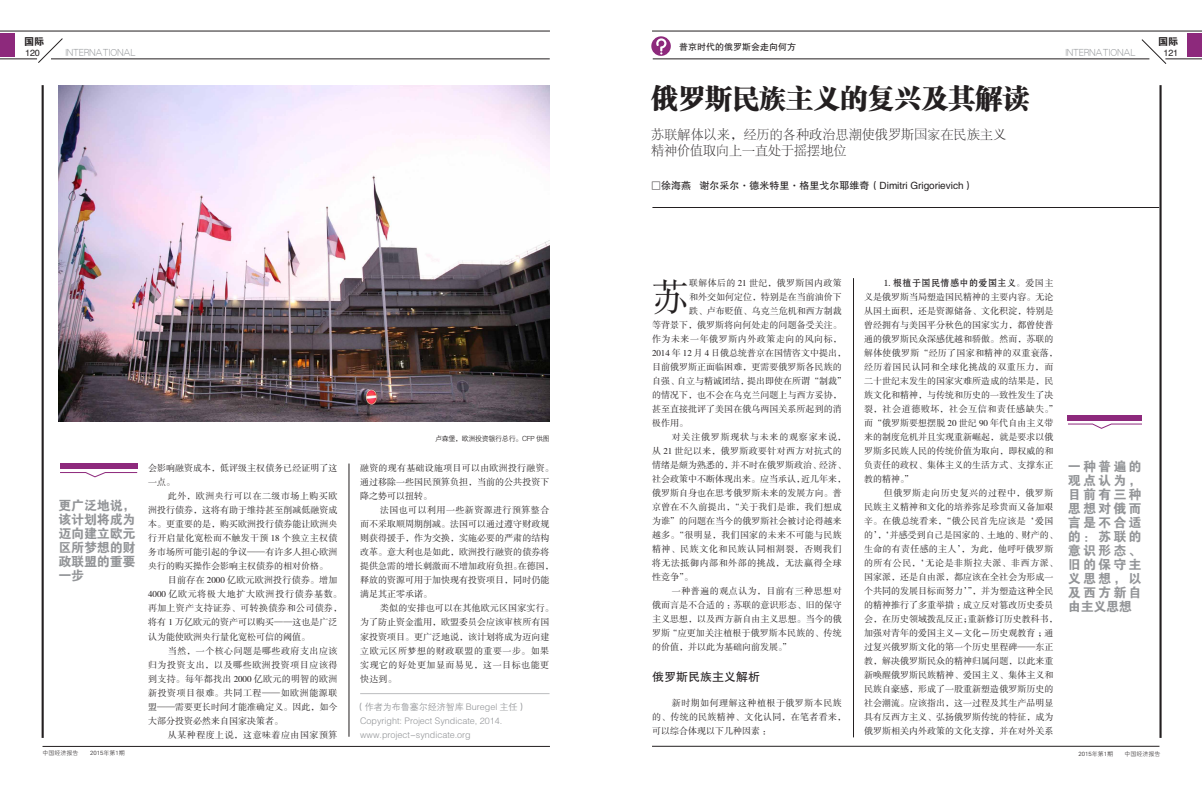
<style>
.page{position:relative;width:1202px;height:789px;background:#fff}
.page>*{position:absolute;margin:0;border:0;box-sizing:border-box;transform-origin:0 0}
.首字下沉正文{font:37px "FZSSK GBK1 0";color:#231f20}
.t1{font:27px "FZCSK GBK1 0";color:#231f20}
.引文{font:13px/14px "FZDHTK GBK1 0";letter-spacing:.165em;color:#939598;text-align:justify}
.引文-2{font:13px/16px "FZSYK GBK1 0";letter-spacing:.01em;color:#231f20}
.内文一级标题{font:12px "FZHTK GBK1 0";color:#231f20}
.t2{font:11px "H Yg 6 gj";color:#939598}
.正文{font:10px "FZHTK GBK1 0";color:#231f20}
.t3{font:10px "FZDHTK GBK1 0";color:#231f20}
.正文-2{font:9px/14px "FZSSK GBK1 0";color:#231f20}
.内文二级标题{font:9px/14px "FZSSK GBK1 0";color:#231f20}
.正文-3{font:9px/14px "FZSSK GBK1 0";letter-spacing:.03em;color:#231f20}
.首字下沉正文-2{font:9px "FZSSK GBK1 0";letter-spacing:.005em;color:#231f20}
.正文-4{font:9px/14px "FZSSK GBK1 0";letter-spacing:.02em;color:#231f20}
.正文-5{font:9px/14px "FZSSK GBK1 0";letter-spacing:.025em;color:#231f20}
.作者出处{font:9px "FZZDXK GBK1 0";color:#939598}
.正文-6{font:9px/14px "FZSSK GBK1 0";letter-spacing:.035em;color:#231f20}
.首字下沉正文-3{font:9px "FZSSK GBK1 0";letter-spacing:.06em;color:#231f20}
.正文-7{font:9px "FZHTK GBK1 0";color:#231f20}
.正文-8{font:9px "FZSSK GBK1 0";letter-spacing:.05em;color:#231f20}
.首字下沉正文-4{font:9px "FZSSK GBK1 0";letter-spacing:.04em;color:#231f20}
.内文一级标题-2{font:7px "FZZDXK GBK1 0";letter-spacing:-.04em;color:#231f20}
.t4{font:6px "FZXH1 K GBK1 0";color:#231f20}
.s1{font-family:"FZSHK GBK1 0"}
</style>
<div class="page">
<hr style="left:43px;top:745px;width:507px;height:1px;background:#231f20">
<hr style="left:652px;top:745px;width:507px;height:1px;background:#231f20">
<hr style="left:652px;top:31px;width:550px;height:1px;background:#231f20">
<div style="left:1188px;top:33px;width:14px;height:23px;background:#8d297c"></div>
<hr style="left:0;top:31px;width:550px;height:1px;background:#231f20">
<svg style="left:38px;top:38px;width:25px;height:25px"></svg>
<svg style="left:1141px;top:39px;width:25px;height:25px"></svg>
<hr style="left:0;top:59px;width:37px;height:1px;background:#231f20">
<hr style="left:51px;top:59px;width:499px;height:1px;background:#231f20">
<div style="left:0;top:33px;width:14px;height:23px;background:#8d297c"></div>
<hr style="left:1165px;top:59px;width:37px;height:1px;background:#231f20">
<hr style="left:653px;top:59px;width:496px;height:1px;background:#231f20">
<hr style="left:42px;top:85px;width:2px;height:652px;background:#231f20">
<hr style="left:1159px;top:85px;width:3px;height:652px;background:#231f20">
<div style="left:1068px;top:415px;width:74px;height:5px;background:#8d297c"></div>
<svg style="left:1068px;top:423px;width:74px;height:6px"></svg>
<hr style="left:652px;top:207px;width:507px;height:1px;background:#231f20">
<hr style="left:853px;top:278px;width:1px;height:459px;background:#231f20">
<div style="left:60px;top:463px;width:77px;height:6px;background:#8d297c"></div>
<svg style="left:60px;top:472px;width:78px;height:5px"></svg>
<hr style="left:360px;top:693px;width:189px;height:1px;background:#bcbdc0">
<hr style="left:349px;top:463px;width:1px;height:273px;background:#231f20">
<svg style="left:651px;top:36px;width:20px;height:20px"></svg>
<svg style="left:656px;top:38px;width:10px;height:16px"></svg>
<img style="left:58px;top:85px;width:491px;height:336px">
<p class="t3" style="left:24px;top:36px;width:21px">国际</p>
<p class="t3" style="left:1158px;top:36px;width:21px">国际</p>
<p class="正文-7" style="left:25px;top:48px;width:16px">120</p>
<p class="t2" style="left:65px;top:47px;width:72px">INTERNATIONAL</p>
<p class="t2" style="left:1065px;top:47px;width:72px">INTERNATIONAL</p>
<p class="正文-7" style="left:1163px;top:48px;width:16px">121</p>
<p class="正文-7" style="left:679px;top:42px;width:118px">普京时代的俄罗斯会走向何方</p>
<p class="t1" style="left:651px;top:83px;width:379px">俄罗斯民族主义的复兴及其解读</p>
<p class="引文-2" style="left:651px;top:126px;width:357px">苏联解体以来，经历的各种政治思潮使俄罗斯国家在民族主义精神价值取向上一直处于摇摆地位</p>
<p class="引文" style="left:58px;top:498px;width:79px">更广泛地说，该计划将成为迈向建立欧元区所梦想的财政联盟的重要一步</p>
<p class="正文-2" style="left:148px;top:461px;width:191px">会影响融资成本，低评级主权债务已经证明了这一点。</p>
<p class="正文-2" style="left:148px;top:489px;width:191px;text-align:justify;text-indent:20px">此外，欧洲央行可以在二级市场上购买欧洲投行债券，这将有助于维持甚至削减低融资成本。更重要的是，购买欧洲投行债券能让欧洲央行开启量化宽松而不触发干预 18 个独立主权债务市场所可能引起的争议——有许多人担心欧洲央行的购买操作会影响主权债券的相对价格。</p>
<p class="正文-5" style="left:148px;top:573px;width:195px;text-indent:20px">目前存在 2000 亿欧元欧洲投行债券。增加<br>4000 亿欧元将极大地扩大欧洲投行债券基数。再加上资产支持证券、可转换债券和公司债券，将有 1 万亿欧元的资产可以购买——这也是广泛认为能使欧洲央行量化宽松可信的阈值。</p>
<p class="正文-2" style="left:148px;top:643px;width:191px;text-align:justify;text-indent:20px">当然，一个核心问题是哪些政府支出应该归为投资支出，以及哪些欧洲投资项目应该得到支持。每年都找出 2000 亿欧元的明智的欧洲新投资项目很难。共同工程——如欧洲能源联盟——需要更长时间才能准确定义。因此，如今大部分投资必然来自国家决策者。</p>
<p class="正文-8" style="left:168px;top:729px;width:171px">从某种程度上说，这意味着应由国家预算</p>
<p class="内文一级标题-2" style="left:435px;top:434px;width:116px">卢森堡，欧洲投资银行总行。CFP 供图</p>
<p class="正文-2" style="left:360px;top:461px;width:195px">融资的现有基础设施项目可以由欧洲投行融资。通过移除一些国民预算负担，当前的公共投资下降之势可以扭转。</p>
<p class="正文-2" style="left:360px;top:503px;width:195px;text-indent:20px">法国也可以利用一些新资源进行预算整合而不采取顺周期削减。法国可以通过遵守财政规则获得援手，作为交换，实施必要的严肃的结构改革。意大利也是如此，欧洲投行融资的债券将提供急需的增长刺激而不增加政府负担。在德国，释放的资源可用于加快现有投资项目，同时仍能满足其正零承诺。</p>
<p class="正文-4" style="left:360px;top:601px;width:195px;text-indent:20px">类似的安排也可以在其他欧元区国家实行。为了防止资金滥用，欧盟委员会应该审核所有国家投资项目。更广泛地说，该计划将成为迈向建立欧元区所梦想的财政联盟的重要一步。如果实现它的好处更加显而易见，这一目标也能更快达到。</p>
<p class="作者出处" style="left:356px;top:701px;width:172px">（作者为布鲁塞尔经济智库 Buregel 主任）</p>
<p class="作者出处" style="left:360px;top:715px;width:144px">Copyright: Project Syndicate, 2014.</p>
<p class="作者出处" style="left:360px;top:729px;width:112px">www.project-syndicate.org</p>
<p class="正文" style="left:651px;top:179px;width:324px">□徐海燕 谢尔采尔·德米特里·格里戈尔耶维奇（Dimitri Grigorievich）</p>
<p class="首字下沉正文" style="left:652px;top:277px;width:38px">苏</p>
<p class="首字下沉正文-4" style="left:689px;top:278px;width:154px">联解体后的 21 世纪，俄罗斯国内政策</p>
<p class="首字下沉正文-2" style="left:689px;top:292px;width:154px">和外交如何定位，特别是在当前油价下</p>
<p class="首字下沉正文-2" style="left:689px;top:306px;width:154px">跌、卢布贬值、乌克兰危机和西方制裁</p>
<p class="首字下沉正文-2" style="left:652px;top:320px;width:191px">等背景下，俄罗斯将向何处走的问题备受关注。</p>
<p class="首字下沉正文-3" style="left:652px;top:334px;width:191px">作为未来一年俄罗斯内外政策走向的风向标，</p>
<p class="首字下沉正文-2" style="left:652px;top:348px;width:196px">2014 年 12 月 4 日俄总统普京在国情咨文中提出，</p>
<p class="首字下沉正文-2" style="left:652px;top:362px;width:191px">目前俄罗斯正面临困难，更需要俄罗斯各民族的</p>
<p class="首字下沉正文-2" style="left:652px;top:376px;width:196px">自强、自立与精诚团结，提出即使在所谓“制裁”</p>
<p class="首字下沉正文-2" style="left:652px;top:390px;width:191px">的情况下，也不会在乌克兰问题上与西方妥协，</p>
<p class="首字下沉正文-2" style="left:652px;top:404px;width:191px">甚至直接批评了美国在俄乌两国关系所起到的消</p>
<p class="首字下沉正文-2" style="left:652px;top:418px;width:37px">极作用。</p>
<p class="正文-3" style="left:652px;top:430px;width:196px;text-indent:20px">对关注俄罗斯现状与未来的观察家来说，从 21 世纪以来，俄罗斯政要针对西方对抗式的情绪是颇为熟悉的，并不时在俄罗斯政治、经济、社会政策中不断体现出来。应当承认，近几年来，俄罗斯自身也在思考俄罗斯未来的发展方向。普京曾在不久前提出，“关于我们是谁，我们想成为谁”的问题在当今的俄罗斯社会被讨论得越来越多。“很明显，我们国家的未来不可能与民族精神、民族文化和民族认同相割裂，否则我们将无法抵御内部和外部的挑战，无法赢得全球性竞争”。</p>
<p class="正文-2" style="left:652px;top:584px;width:191px;text-align:justify;text-indent:20px">一种普遍的观点认为，目前有三种思想对俄而言是不合适的：苏联的意识形态、旧的保守主义思想，以及西方新自由主义思想。当今的俄罗斯 “应更加关注植根于俄罗斯本民族的、传统的价值，并以此为基础向前发展。”</p>
<p class="内文一级标题" style="left:652px;top:669px;width:109px">俄罗斯民族主义解析</p>
<p class="正文-6" style="left:652px;top:696px;width:196px;text-indent:20px">新时期如何理解这种植根于俄罗斯本民族的、传统的民族精神、文化认同，在笔者看来，可以综合体现以下几种因素：</p>
<p class="内文二级标题" style="left:864px;top:276px;width:195px;text-indent:20px"><span class="s1">1. 根植于国民情感中的爱国主义。</span>爱国主义是俄罗斯当局塑造国民精神的主要内容。无论从国土面积，还是资源储备、文化积淀，特别是曾经拥有与美国平分秋色的国家实力，都曾使普通的俄罗斯民众深感优越和骄傲。然而，苏联的解体使俄罗斯“经历了国家和精神的双重衰落，经历着国民认同和全球化挑战的双重压力，而二十世纪末发生的国家灾难所造成的结果是，民族文化和精神，与传统和历史的一致性发生了决裂，社会道德败坏，社会互信和责任感缺失。”而“俄罗斯要想摆脱 20 世纪 90 年代自由主义带来的制度危机并且实现重新崛起，就是要求以俄罗斯多民族人民的传统价值为取向，即权威的和负责任的政权、集体主义的生活方式、支撑东正教的精神。”</p>
<p class="正文-2" style="left:864px;top:486px;width:195px;text-indent:20px">但俄罗斯走向历史复兴的过程中，俄罗斯民族主义精神和文化的培养弥足珍贵而又备加艰辛。在俄总统看来，“俄公民首先应该是‘爱国的’，‘并感受到自己是国家的、土地的、财产的、生命的有责任感的主人’，为此，他呼吁俄罗斯的所有公民，‘无论是非斯拉夫派、非西方派、国家派，还是自由派，都应该在全社会为形成一个共同的发展目标而努力’”，并为塑造这种全民的精神推行了多重举措：成立反对篡改历史委员会，在历史领域拨乱反正；重新修订历史教科书，加强对青年的爱国主义－文化－历史观教育；通过复兴俄罗斯文化的第一个历史里程碑——东正教，解决俄罗斯民众的精神归属问题，以此来重新唤醒俄罗斯民族精神、爱国主义、集体主义和民族自豪感，形成了一股重新塑造俄罗斯历史的社会潮流。应该指出，这一过程及其生产品明显具有反西方主义、弘扬俄罗斯传统的特征，成为俄罗斯相关内外政策的文化支撑，并在对外关系</p>
<p class="引文" style="left:1068px;top:459px;width:75px">一种普遍的观点认为，目前有三种思想对俄而言是不合适的：苏联的意识形态、旧的保守主义思想，以及西方新自由主义思想</p>
<p class="t4" style="left:43px;top:749px;width:37px">中国经济报告</p>
<p class="t4" style="left:90px;top:749px;width:36px">2015年第1期</p>
<p class="t4" style="left:1078px;top:750px;width:36px">2015年第1期</p>
<p class="t4" style="left:1125px;top:750px;width:37px">中国经济报告</p>
</div>
